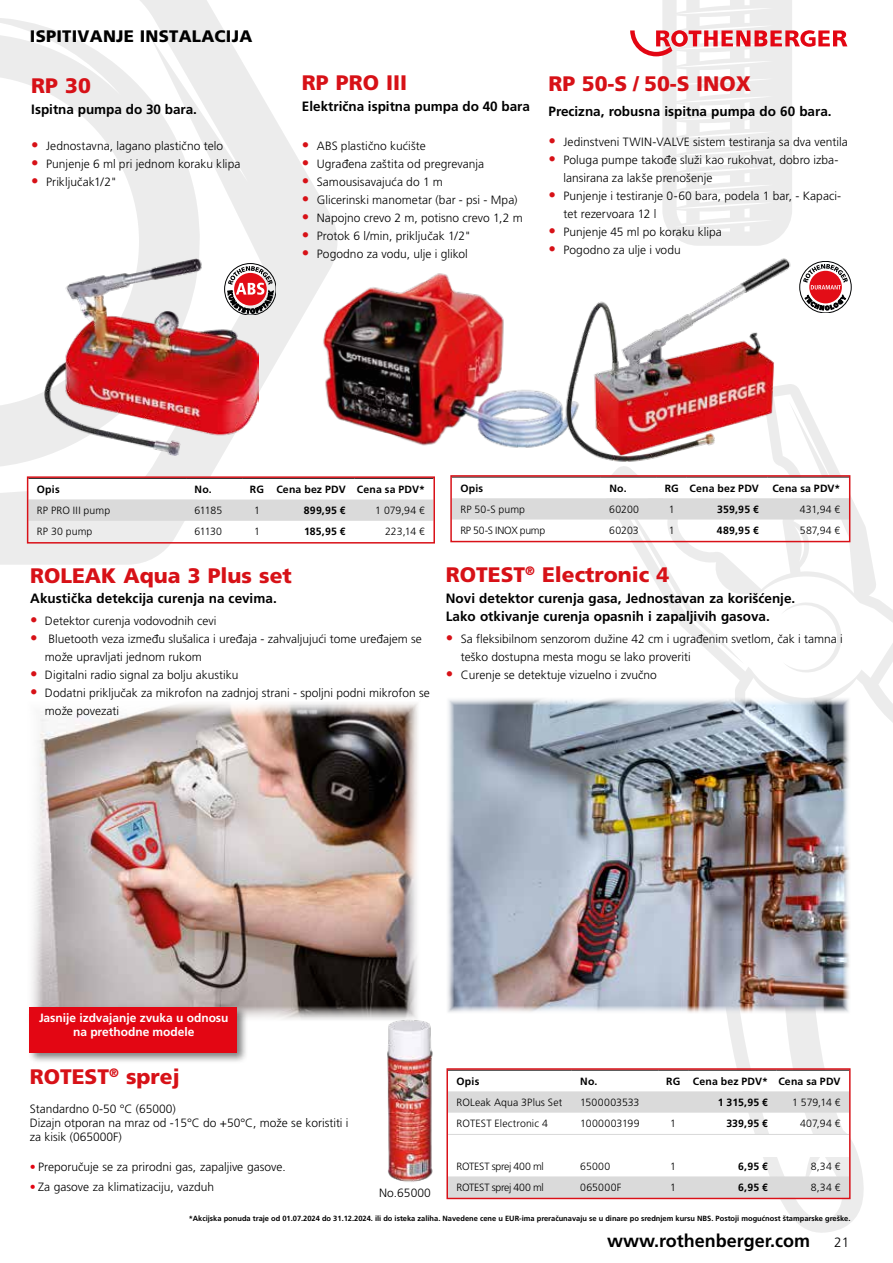
<style>
.page{position:relative;width:893px;height:1263px;background:#fff}
.page>*{position:absolute;margin:0;border:0;box-sizing:border-box;transform-origin:0 0}
.t1{font:21px "Frutiger CE Black";color:#d71117}
.t2{font:700 18px "Frutiger CE";color:#000}
.t3{font:16.65px "Frutiger CE Black";letter-spacing:.015em;color:#000}
.t4{font:700 13.5px/18px "Frutiger CE";color:#000}
.t5{font:13.5px "Frutiger CE Light";color:#000}
.t6{font:12px/18px "Frutiger CE Light";color:#000}
.t7{font:700 12px/14.4px "Frutiger CE";letter-spacing:-.005em;color:#fff;text-align:center}
.t8{font:10.5px "Frutiger CE Light";letter-spacing:.01em;color:#000}
.t9{font:700 10.5px "Frutiger CE";letter-spacing:.02em;color:#000}
.t10{font:10.5px "Frutiger CE Light";letter-spacing:-.03em;color:#000}
.t11{font:10.5px "Frutiger CE Light";letter-spacing:-.025em;color:#000}
.t12{font:10.5px "Frutiger CE Light";letter-spacing:.035em;color:#000}
.t13{font:700 7.5px "Frutiger CE";color:#000}
.s1{font-size:15px;color:#d71117}
.s2{color:#e30613}
</style>
<div class="page">
<svg style="left:652px;top:0;width:140px;height:246px;fill:#ececec"></svg>
<svg style="left:601px;top:390px;width:292px;height:843px"></svg>
<svg style="left:0;top:0;width:339px;height:565px"></svg>
<svg style="left:0;top:17px;width:200px;height:453px"></svg>
<svg style="left:630px;top:30px;width:217px;height:26px"></svg>
<img style="left:320px;top:267px;width:240px;height:183px">
<img style="left:560px;top:258px;width:239px;height:207px">
<img style="left:45px;top:258px;width:214px;height:198px">
<div style="left:225px;top:264px;width:51px;height:51px;border:1px solid #010203;border-radius:50%"></div>
<svg style="left:228px;top:266px;width:45px;height:48px"></svg>
<div style="left:800px;top:262px;width:51px;height:51px;border:1px solid #010203;border-radius:50%"></div>
<svg style="left:809px;top:271px;width:33px;height:32px"></svg>
<svg style="left:805px;top:295px;width:41px;height:16px"></svg>
<svg style="left:803px;top:264px;width:45px;height:25px"></svg>
<img style="left:387px;top:1021px;width:46px;height:161px">
<svg style="left:449px;top:1071px;width:399px;height:125px"></svg>
<div style="left:446px;top:1068px;width:405px;height:131px;border:2px solid #d91118"></div>
<img style="left:31px;top:703px;width:390px;height:320px">
<img style="left:447px;top:697px;width:403px;height:317px">
<svg style="left:30px;top:479px;width:402px;height:42px"></svg>
<div style="left:27px;top:476px;width:408px;height:67px;border:2px solid #d91118"></div>
<svg style="left:452px;top:478px;width:397px;height:195px"></svg>
<div style="left:450px;top:475px;width:400px;height:67px;border:2px solid #d91118"></div>
<div style="left:27px;top:1004px;width:222px;height:60px;background:#000;opacity:.5"></div>
<div style="left:30px;top:1007px;width:207px;height:45px;background:#e30613"></div>
<div style="left:448px;top:1134px;width:401px;height:22px;background:#fff"></div>
<h3 class="t3" style="left:30px;top:27px;width:224px">ISPITIVANJE INSTALACIJA</h3>
<h1 class="t1" style="left:31px;top:74px;width:61px">RP 30</h1>
<p class="t4" style="left:31px;top:100px;width:167px">Ispitna pumpa do 30 bara.</p>
<p class="t6" style="left:31px;top:137px;width:193px"><span class="s1">•</span> Jednostavna, lagano plastično telo</p>
<p class="t6" style="left:31px;top:155px;width:211px"><span class="s1">•</span> Punjenje 6 ml pri jednom koraku klipa</p>
<p class="t6" style="left:31px;top:173px;width:87px"><span class="s1">•</span> Priključak1/2"</p>
<h1 class="t1" style="left:302px;top:71px;width:107px">RP PRO III</h1>
<p class="t4" style="left:302px;top:97px;width:230px">Električna ispitna pumpa do 40 bara</p>
<p class="t6" style="left:302px;top:137px;width:126px"><span class="s1">•</span> ABS plastično kućište</p>
<p class="t6" style="left:302px;top:155px;width:184px"><span class="s1">•</span> Ugrađena zaštita od pregrevanja</p>
<p class="t6" style="left:302px;top:173px;width:143px"><span class="s1">•</span> Samousisavajuća do 1 m</p>
<p class="t6" style="left:302px;top:191px;width:217px"><span class="s1">•</span> Glicerinski manometar (bar - psi - Mpa)</p>
<p class="t6" style="left:302px;top:209px;width:222px"><span class="s1">•</span> Napojno crevo 2 m, potisno crevo 1,2 m</p>
<p class="t6" style="left:302px;top:227px;width:171px"><span class="s1">•</span> Protok 6 l/min, priključak 1/2"</p>
<p class="t6" style="left:302px;top:245px;width:167px"><span class="s1">•</span> Pogodno za vodu, ulje i glikol</p>
<h1 class="t1" style="left:549px;top:72px;width:204px">RP 50-S / 50-S INOX</h1>
<p class="t4" style="left:549px;top:102px;width:285px">Precizna, robusna ispitna pumpa do 60 bara.</p>
<p class="t6" style="left:549px;top:133px;width:301px"><span class="s1">•</span> Jedinstveni TWIN-VALVE sistem testiranja sa dva ventila</p>
<p class="t6" style="left:563px;top:151px;width:277px;text-indent:-15px"><span class="s1">•</span> Poluga pumpe takođe služi kao rukohvat, dobro izba&shy;lansirana za lakše prenošenje</p>
<p class="t6" style="left:563px;top:187px;width:279px;text-indent:-15px"><span class="s1">•</span> Punjenje i testiranje 0-60 bara, podela 1 bar, - Kapaci&shy;tet rezervoara 12 l</p>
<p class="t6" style="left:549px;top:223px;width:175px"><span class="s1">•</span> Punjenje 45 ml po koraku klipa</p>
<p class="t6" style="left:549px;top:241px;width:134px"><span class="s1">•</span> Pogodno za ulje i vodu</p>
<p class="t9" style="left:37px;top:483px;width:24px">Opis</p>
<p class="t9" style="left:195px;top:483px;width:19px">No.</p>
<p class="t9" style="left:250px;top:483px;width:176px">RG Cena bez PDV Cena sa PDV*</p>
<p class="t8" style="left:37px;top:504px;width:75px">RP PRO III pump</p>
<p class="t8" style="left:195px;top:504px;width:29px">61185</p>
<p class="t8" style="left:254px;top:504px;width:7px">1</p>
<p class="t9" style="left:304px;top:504px;width:43px">899,95 €</p>
<p class="t8" style="left:375px;top:504px;width:51px">1 079,94 €</p>
<p class="t8" style="left:37px;top:526px;width:57px">RP 30 pump</p>
<p class="t8" style="left:195px;top:526px;width:29px">61130</p>
<p class="t8" style="left:254px;top:526px;width:7px">1</p>
<p class="t9" style="left:304px;top:526px;width:43px">185,95 €</p>
<p class="t8" style="left:385px;top:526px;width:41px">223,14 €</p>
<h1 class="t1" style="left:30px;top:564px;width:263px">ROLEAK Aqua 3 Plus set</h1>
<p class="t4" style="left:30px;top:589px;width:248px">Akustička detekcija curenja na cevima.</p>
<p class="t6" style="left:30px;top:612px;width:188px"><span class="s1">•</span> Detektor curenja vodovodnih cevi</p>
<p class="t6" style="left:45px;top:630px;width:378px;text-indent:-15px"><span class="s1">•</span> Bluetooth veza između slušalica i uređaja - zahvaljujući tome uređajem se može upravljati jednom rukom</p>
<p class="t6" style="left:30px;top:666px;width:210px"><span class="s1">•</span> Digitalni radio signal za bolju akustiku</p>
<p class="t6" style="left:45px;top:684px;width:386px;text-indent:-15px"><span class="s1">•</span> Dodatni priključak za mikrofon na zadnjoj strani - spoljni podni mikrofon se može povezati</p>
<p class="t9" style="left:460px;top:482px;width:24px">Opis</p>
<p class="t9" style="left:609px;top:482px;width:19px">No.</p>
<p class="t9" style="left:665px;top:482px;width:96px">RG Cena bez PDV</p>
<p class="t9" style="left:772px;top:482px;width:70px">Cena sa PDV*</p>
<p class="t8" style="left:460px;top:503px;width:66px">RP 50-S pump</p>
<p class="t8" style="left:609px;top:503px;width:31px">60200</p>
<p class="t8" style="left:669px;top:503px;width:7px">1</p>
<p class="t9" style="left:717px;top:503px;width:43px">359,95 €</p>
<p class="t8" style="left:800px;top:503px;width:42px">431,94 €</p>
<p class="t11" style="left:460px;top:524px;width:86px">RP 50-S INOX pump</p>
<p class="t8" style="left:609px;top:524px;width:31px">60203</p>
<p class="t8" style="left:669px;top:524px;width:7px">1</p>
<p class="t9" style="left:717px;top:524px;width:44px">489,95 €</p>
<p class="t8" style="left:800px;top:524px;width:42px">587,94 €</p>
<h1 class="t1" style="left:446px;top:563px;width:225px">ROTEST<sup>®</sup> Electronic 4</h1>
<p class="t4" style="left:446px;top:589px;width:351px">Novi detektor curenja gasa, Jednostavan za korišćenje.<br>Lako otkivanje curenja opasnih i zapaljivih gasova.</p>
<p class="t6" style="left:461px;top:630px;width:384px;text-indent:-15px"><span class="s1">•</span> Sa fleksibilnom senzorom dužine 42 cm i ugrađenim svetlom, čak i tamna i teško dostupna mesta mogu se lako proveriti</p>
<p class="t6" style="left:446px;top:666px;width:212px"><span class="s1">•</span> Curenje se detektuje vizuelno i zvučno</p>
<p class="t7" style="left:39px;top:1011px;width:191px">Jasnije izdvajanje zvuka u odnosu na prethodne modele</p>
<h1 class="t1" style="left:30px;top:1065px;width:151px">ROTEST<sup>®</sup> sprej</h1>
<p class="t6" style="left:30px;top:1101px;width:320px;line-height:14.4px">Standardno 0-50 °C (65000)<br>Dizajn otporan na mraz od -15°C do +50°C, može se koristiti i za kisik (065000F)</p>
<p class="t6" style="left:30px;top:1158px;width:257px"><span class="s2">•</span> Preporučuje se za prirodni gas, zapaljive gasove.</p>
<p class="t6" style="left:30px;top:1178px;width:186px"><span class="s2">•</span> Za gasove za klimatizaciju, vazduh</p>
<p class="t6" style="left:379px;top:1183px;width:53px">No.65000</p>
<p class="t9" style="left:456px;top:1075px;width:24px">Opis</p>
<p class="t9" style="left:580px;top:1075px;width:19px">No.</p>
<p class="t9" style="left:666px;top:1075px;width:176px">RG Cena bez PDV* Cena sa PDV</p>
<p class="t8" style="left:456px;top:1096px;width:107px">ROLeak Aqua 3Plus Set</p>
<p class="t8" style="left:580px;top:1096px;width:61px">1500003533</p>
<p class="t9" style="left:718px;top:1096px;width:52px">1 315,95 €</p>
<p class="t8" style="left:792px;top:1096px;width:50px">1 579,14 €</p>
<p class="t8" style="left:456px;top:1117px;width:93px">ROTEST Electronic 4</p>
<p class="t8" style="left:580px;top:1117px;width:61px">1000003199</p>
<p class="t8" style="left:670px;top:1117px;width:7px">1</p>
<p class="t9" style="left:726px;top:1117px;width:43px">339,95 €</p>
<p class="t8" style="left:800px;top:1117px;width:42px">407,94 €</p>
<p class="t10" style="left:456px;top:1160px;width:89px">ROTEST sprej 400 ml</p>
<p class="t8" style="left:580px;top:1160px;width:32px">65000</p>
<p class="t8" style="left:670px;top:1160px;width:7px">1</p>
<p class="t9" style="left:738px;top:1160px;width:31px">6,95 €</p>
<p class="t8" style="left:811px;top:1160px;width:31px">8,34 €</p>
<p class="t10" style="left:456px;top:1181px;width:89px">ROTEST sprej 400 ml</p>
<p class="t12" style="left:580px;top:1181px;width:43px">065000F</p>
<p class="t8" style="left:670px;top:1181px;width:7px">1</p>
<p class="t9" style="left:738px;top:1181px;width:31px">6,95 €</p>
<p class="t8" style="left:811px;top:1181px;width:31px">8,34 €</p>
<p class="t13" style="left:189px;top:1214px;width:663px">*Akcijska ponuda traje od 01.07.2024 do 31.12.2024. ili do isteka zaliha. Navedene cene u EUR-ima preračunavaju se u dinare po srednjem kursu NBS. Postoji mogućnost štamparske greške.</p>
<h2 class="t2" style="left:607px;top:1230px;width:205px">www.rothenberger.com</h2>
<p class="t5" style="left:834px;top:1234px;width:17px">21</p>
</div>
